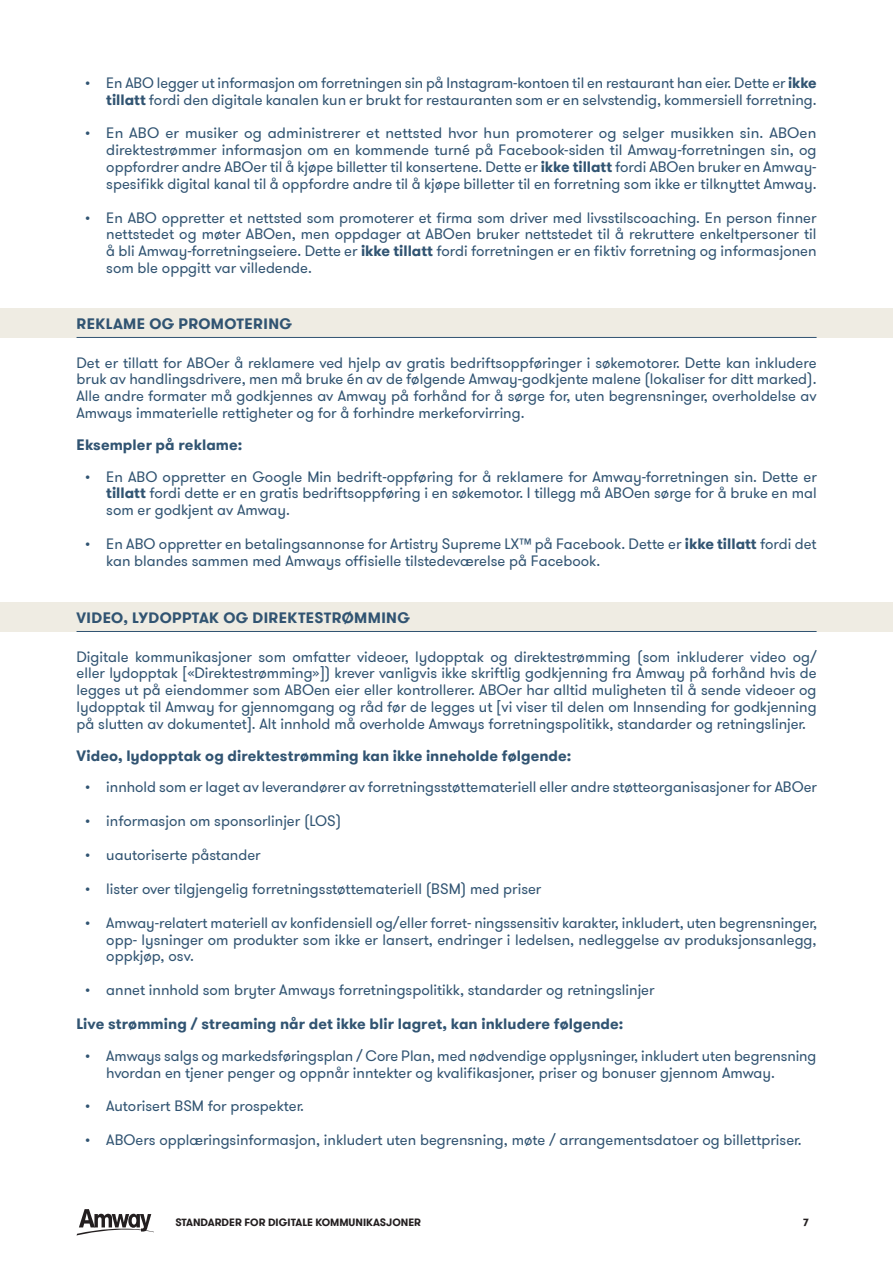
<style>
.page{position:relative;width:893px;height:1263px;background:#fff}
.page>*{position:absolute;margin:0;border:0;box-sizing:border-box;transform-origin:0 0}
.t1{font:15px/16.8px "GT Walsheim Pro";color:#315472;text-align:justify}
.naglowek{font:700 15px "GT Walsheim Pro";letter-spacing:.005em;color:#315472}
.naglowek-2{font:700 15px "GT Walsheim Pro";letter-spacing:.025em;color:#315472}
.t2{font:700 10.5px "GT Walsheim Pro";color:#231f20}
.s1{font-weight:700}
</style>
<div class="page">
<svg style="left:77px;top:1209px;width:76px;height:26px"></svg>
<div style="left:0;top:603px;width:893px;height:29px;background:#efece3"></div>
<div style="left:0;top:309px;width:893px;height:29px;background:#efece3"></div>
<hr style="left:77px;top:337px;width:740px;height:1px;background:#315472">
<hr style="left:77px;top:631px;width:740px;height:1px;background:#315472">
<p class="t1" style="left:85px;top:75px;width:733px;text-align:right">• En ABO legger ut informasjon om forretningen sin på Instagram-kontoen til en restaurant han eier. Dette er <span class="s1">ikke tillatt</span> fordi den digitale kanalen kun er brukt for restauranten som er en selvstendig, kommersiell forretning.</p>
<p class="t1" style="left:106px;top:125px;width:712px;text-indent:-21px">• En ABO er musiker og administrerer et nettsted hvor hun promoterer og selger musikken sin. ABOen direktestrømmer informasjon om en kommende turné på Facebook-siden til Amway-forretningen sin, og oppfordrer andre ABOer til å kjøpe billetter til konsertene. Dette er <span class="s1">ikke tillatt</span> fordi ABOen bruker en Amway&shy;spesifikk digital kanal til å oppfordre andre til å kjøpe billetter til en forretning som ikke er tilknyttet Amway.</p>
<p class="t1" style="left:106px;top:209px;width:712px;text-indent:-21px">• En ABO oppretter et nettsted som promoterer et firma som driver med livsstilscoaching. En person finner nettstedet og møter ABOen, men oppdager at ABOen bruker nettstedet til å rekruttere enkeltpersoner til å bli Amway-forretningseiere. Dette er <span class="s1">ikke tillatt</span> fordi forretningen er en fiktiv forretning og informasjonen som ble oppgitt var villedende.</p>
<p class="naglowek-2" style="left:77px;top:314px;width:217px">REKLAME OG PROMOTERING</p>
<p class="t1" style="left:77px;top:354px;width:741px">Det er tillatt for ABOer å reklamere ved hjelp av gratis bedriftsoppføringer i søkemotorer. Dette kan inkludere bruk av handlingsdrivere, men må bruke én av de følgende Amway-godkjente malene (lokaliser for ditt marked).<br>Alle andre formater må godkjennes av Amway på forhånd for å sørge for, uten begrensninger, overholdelse av Amways immaterielle rettigheter og for å forhindre merkeforvirring.</p>
<p class="naglowek" style="left:77px;top:435px;width:167px">Eksempler på reklame:</p>
<p class="t1" style="left:106px;top:468px;width:712px;text-indent:-21px">• En ABO oppretter en Google Min bedrift-oppføring for å reklamere for Amway-forretningen sin. Dette er <span class="s1">tillatt</span> fordi dette er en gratis bedriftsoppføring i en søkemotor. I tillegg må ABOen sørge for å bruke en mal som er godkjent av Amway.</p>
<p class="t1" style="left:106px;top:536px;width:712px;text-indent:-21px">• En ABO oppretter en betalingsannonse for Artistry Supreme LX™ på Facebook. Dette er <span class="s1">ikke tillatt</span> fordi det kan blandes sammen med Amways offisielle tilstedeværelse på Facebook.</p>
<p class="naglowek-2" style="left:77px;top:608px;width:335px">VIDEO, LYDOPPTAK OG DIREKTESTRØMMING</p>
<p class="t1" style="left:77px;top:648px;width:742px">Digitale kommunikasjoner som omfatter videoer, lydopptak og direktestrømming (som inkluderer video og/ eller lydopptak [«Direktestrømming»]) krever vanligvis ikke skriftlig godkjenning fra Amway på forhånd hvis de legges ut på eiendommer som ABOen eier eller kontrollerer. ABOer har alltid muligheten til å sende videoer og lydopptak til Amway for gjennomgang og råd før de legges ut [vi viser til delen om Innsending for godkjenning på slutten av dokumentet]. Alt innhold må overholde Amways forretningspolitikk, standarder og retningslinjer.</p>
<p class="naglowek" style="left:77px;top:746px;width:496px">Video, lydopptak og direktestrømming kan ikke inneholde følgende:</p>
<p class="t1" style="left:85px;top:779px;width:733px">• innhold som er laget av leverandører av forretningsstøttemateriell eller andre støtteorganisasjoner for ABOer</p>
<p class="t1" style="left:85px;top:813px;width:258px">• informasjon om sponsorlinjer (LOS)</p>
<p class="t1" style="left:85px;top:847px;width:177px">• uautoriserte påstander</p>
<p class="t1" style="left:85px;top:881px;width:458px">• lister over tilgjengelig forretningsstøttemateriell (BSM) med priser</p>
<p class="t1" style="left:106px;top:914px;width:712px;text-indent:-21px">• Amway-relatert materiell av konfidensiell og/eller forret- ningssensitiv karakter, inkludert, uten begrensninger, opp- lysninger om produkter som ikke er lansert, endringer i ledelsen, nedleggelse av produksjonsanlegg, oppkjøp, osv.</p>
<p class="t1" style="left:85px;top:982px;width:571px">• annet innhold som bryter Amways forretningspolitikk, standarder og retningslinjer</p>
<p class="naglowek" style="left:77px;top:1014px;width:548px">Live strømming / streaming når det ikke blir lagret, kan inkludere følgende:</p>
<p class="t1" style="left:106px;top:1047px;width:712px;text-indent:-21px">• Amways salgs og markedsføringsplan / Core Plan, med nødvendige opplysninger, inkludert uten begrensning hvordan en tjener penger og oppnår inntekter og kvalifikasjoner, priser og bonuser gjennom Amway.</p>
<p class="t1" style="left:85px;top:1098px;width:221px">• Autorisert BSM for prospekter.</p>
<p class="t1" style="left:85px;top:1132px;width:718px">• ABOers opplæringsinformasjon, inkludert uten begrensning, møte / arrangementsdatoer og billettpriser.</p>
<p class="t2" style="left:175px;top:1215px;width:247px">STANDARDER FOR DIGITALE KOMMUNIKASJONER</p>
<p class="t2" style="left:803px;top:1215px;width:7px">7</p>
</div>
